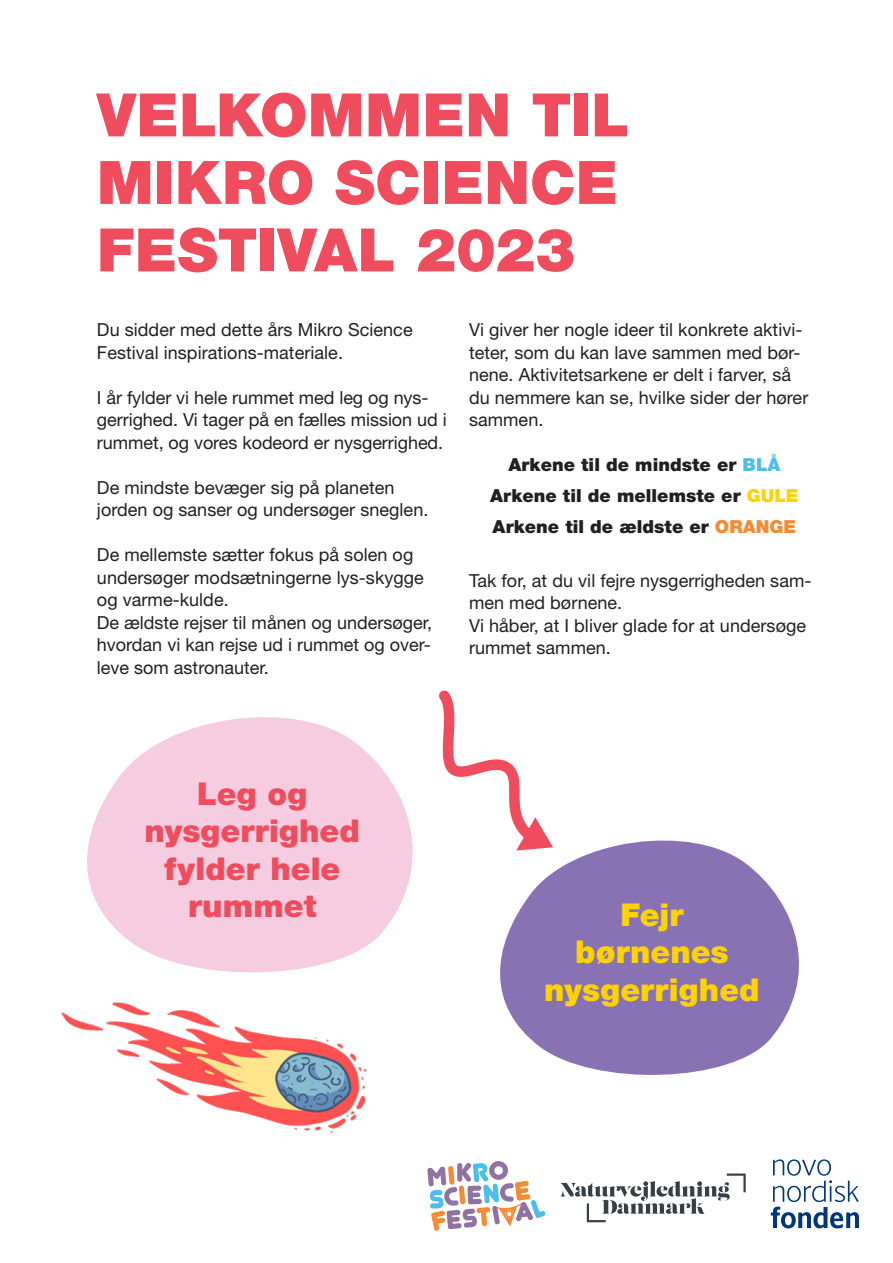
<style>
.page{position:relative;width:893px;height:1263px;background:#fff}
.page>*{position:absolute;margin:0;border:0;box-sizing:border-box;transform-origin:0 0}
.DTB_Overskrift_Black{font:900 60px/67.5px "Helvetica Neue LT Std";letter-spacing:.005em;color:#ef4d5e}
.DTB_Overskrift_Black-2{font:900 31.5px/37.5px "Helvetica Neue LT Std";letter-spacing:.005em;color:#ef4d5e;text-align:center}
.DTB_Overskrift_Black-3{font:900 31.5px/37.5px "Helvetica Neue LT Std";letter-spacing:.005em;color:#fed304;text-align:center}
.DTB_brød_10_13{font:18px/22.5px "Helvetica Neue LT Std";letter-spacing:.005em;color:#231f20}
.DTB_brød_10_13-2{font:900 18px "Helvetica Neue LT Std";letter-spacing:.005em;color:#231f20}
.s1{color:#4abfee}
.s2{color:#fed304}
.s3{color:#f58b32}
</style>
<div class="page">
<svg style="left:500px;top:840px;width:299px;height:235px;fill:#8972b3"></svg>
<svg style="left:439px;top:690px;width:114px;height:161px"></svg>
<svg style="left:87px;top:717px;width:326px;height:256px;fill:#f5cce0"></svg>
<img style="left:61px;top:1002px;width:306px;height:131px">
<svg style="left:427px;top:1161px;width:118px;height:70px"></svg>
<svg style="left:771px;top:1159px;width:88px;height:69px"></svg>
<svg style="left:560px;top:1173px;width:186px;height:49px"></svg>
<p class="DTB_Overskrift_Black" style="left:97px;top:81px;width:534px">VELKOMMEN TIL<br>MIKRO SCIENCE<br>FESTIVAL 2023</p>
<p class="DTB_brød_10_13" style="left:97px;top:318px;width:317px">Du sidder med dette års Mikro Science<br>Festival inspirations-materiale.</p>
<p class="DTB_brød_10_13" style="left:97px;top:386px;width:351px">I år fylder vi hele rummet med leg og nys&shy;gerrighed. Vi tager på en fælles mission ud i rummet, og vores kodeord er nysgerrighed.</p>
<p class="DTB_brød_10_13" style="left:97px;top:476px;width:333px">De mindste bevæger sig på planeten jorden og sanser og undersøger sneglen.</p>
<p class="DTB_brød_10_13" style="left:97px;top:543px;width:328px">De mellemste sætter fokus på solen og undersøger modsætningerne lys-skygge og varme-kulde.</p>
<p class="DTB_brød_10_13" style="left:97px;top:611px;width:337px">De ældste rejser til månen og undersøger, hvordan vi kan rejse ud i rummet og over&shy;leve som astronauter.</p>
<p class="DTB_brød_10_13" style="left:469px;top:318px;width:341px">Vi giver her nogle ideer til konkrete aktivi&shy;teter, som du kan lave sammen med bør&shy;nene. Aktivitetsarkene er delt i farver, så du nemmere kan se, hvilke sider der hører sammen.</p>
<p class="DTB_brød_10_13-2" style="left:508px;top:454px;width:273px">Arkene til de mindste er <span class="s1">BLÅ</span></p>
<p class="DTB_brød_10_13-2" style="left:490px;top:485px;width:310px">Arkene til de mellemste er <span class="s2">GULE</span></p>
<p class="DTB_brød_10_13-2" style="left:493px;top:516px;width:305px">Arkene til de ældste er <span class="s3">ORANGE</span></p>
<p class="DTB_brød_10_13" style="left:469px;top:569px;width:344px">Tak for, at du vil fejre nysgerrigheden sam&shy;men med børnene.</p>
<p class="DTB_brød_10_13" style="left:469px;top:614px;width:339px">Vi håber, at I bliver glade for at undersøge rummet sammen.</p>
<p class="DTB_Overskrift_Black-2" style="left:145px;top:774px;width:217px">Leg og nysgerrighed fylder hele rummet</p>
<p class="DTB_Overskrift_Black-3" style="left:620px;top:895px;width:65px">Fejr</p>
<p class="DTB_Overskrift_Black-3" style="left:544px;top:933px;width:217px">børnenes nysgerrighed</p>
</div>
